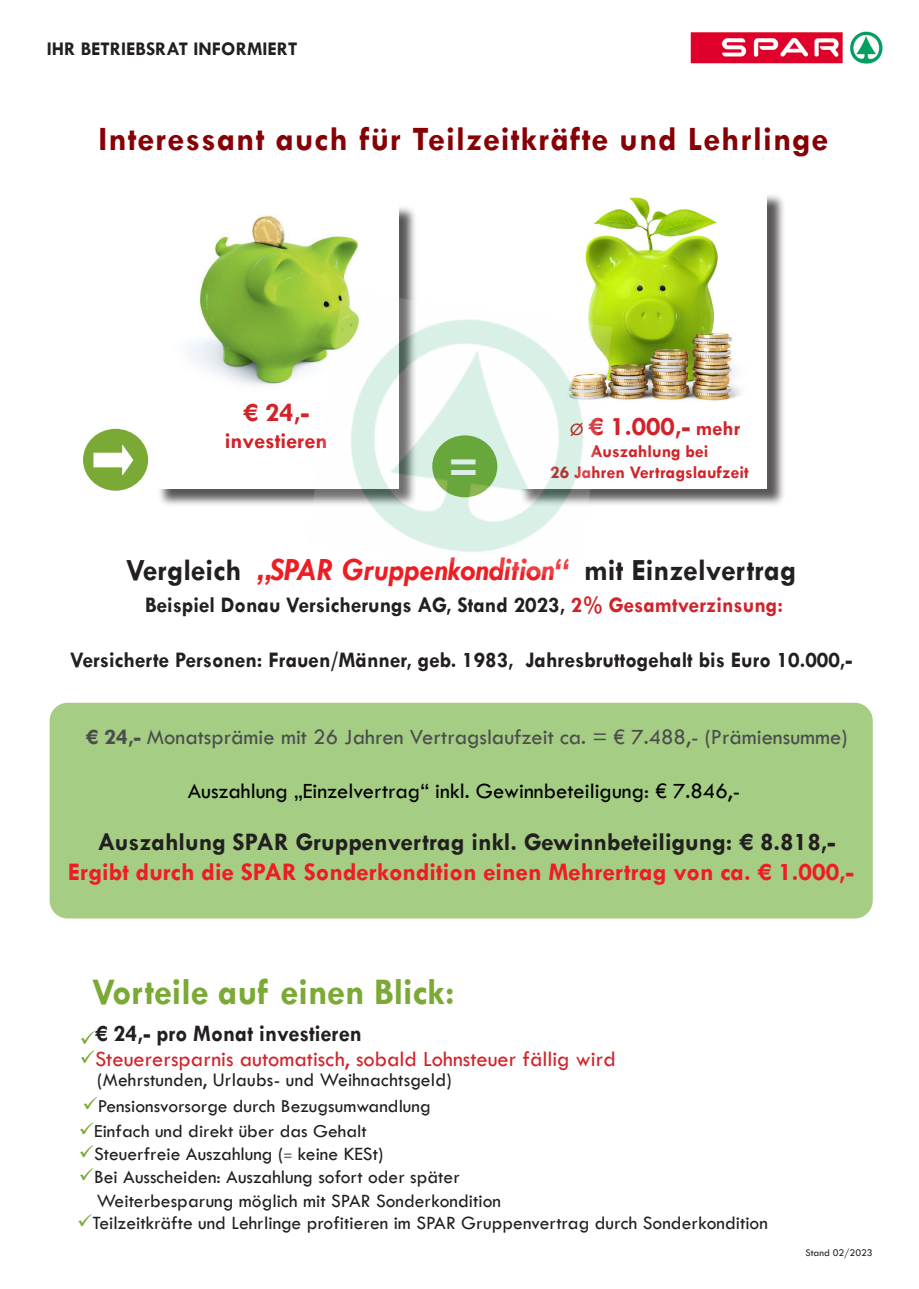
<style>
.page{position:relative;width:919px;height:1289px;background:#fff}
.page>*{position:absolute;margin:0;border:0;box-sizing:border-box;transform-origin:0 0}
.t1{font:700 45px "Tw Cen";color:#fff}
.t2{font:700 37.95px "Tw Cen";color:#7aa935}
.t3{font:700 34.5px "Tw Cen";letter-spacing:.03em;color:#860106}
.t4{font:700 31.05px "Tw Cen";color:#231f20}
.t5{font:700 27px "Tw Cen";color:#d1232a}
.t6{font:700 25.5px/30.6px "Tw Cen";color:#ee1d23;text-align:center}
.t7{font:700 23.85px "Tw Cen";color:#231f20;scale:.94 1}
.t8{font:22.5px "Tw Cen";color:#4b4c4d}
.t9{font:22.5px "Tw Cen";color:#000}
.t10{font:22.5px "Tw Cen";color:#d1232a}
.t11{font:700 22.5px "Tw Cen";color:#d1232a}
.t12{font:700 22.35px "Tw Cen";color:#231f20}
.t13{font:19.95px "Tw Cen";letter-spacing:.01em;color:#231f20}
.t14{font:19.5px "Tw Cen";color:#231f20}
.t15{font:700 19.5px "Tw Cen";color:#231f20}
.t16{font:18.9px "Tw Cen";color:#231f20}
.t17{font:700 18px "Tw Cen";color:#d1232a}
.t18{font:10.5px "Tw Cen";color:#231f20}
.s1{font-weight:400;font-size:18px}
.s2{font-size:21px}
.s3{font-style:italic;font-size:32.85px;color:#ee1d23}
.s4{color:#d1232a}
.s5{font-weight:700}
.s6{color:#231f20}
.s7{color:#7aa935}
.s8{font-size:13.5px}
</style>
<div class="page">
<img style="left:690px;top:31px;width:193px;height:33px">
<div style="left:50px;top:702px;width:822px;height:216px;background:#a5cd84;border-radius:18px"></div>
<div style="left:157px;top:205px;width:260px;height:302px;background:#231f20;opacity:.75"></div>
<div style="left:155px;top:203px;width:244px;height:285px;background:#fff"></div>
<div style="left:520px;top:193px;width:265px;height:313px;background:#231f20;opacity:.75"></div>
<div style="left:517px;top:191px;width:249px;height:297px;background:#fff"></div>
<img style="left:585px;top:197px;width:156px;height:204px">
<img style="left:187px;top:215px;width:171px;height:171px">
<div style="left:83px;top:429px;width:65px;height:61px;background:#7aa935;border-radius:50%"></div>
<svg style="left:93px;top:445px;width:41px;height:31px"></svg>
<img style="left:307px;top:290px;width:305px;height:263px">
<p class="t15" style="left:47px;top:37px;width:252px">IHR BETRIEBSRAT INFORMIERT</p>
<p class="t3" style="left:98px;top:118px;width:731px">Interessant auch für Teilzeitkräfte und Lehrlinge</p>
<p class="t5" style="left:243px;top:396px;width:68px">€ 24,-</p>
<p class="t11" style="left:225px;top:427px;width:104px">investieren</p>
<p class="t5" style="left:569px;top:410px;width:172px"><span class="s1">Ø</span> € 1.000,- <span class="s2">mehr</span></p>
<p class="t17" style="left:590px;top:440px;width:119px">Auszahlung bei</p>
<p class="t1" style="left:448px;top:440px;width:32px">=</p>
<p class="t17" style="left:550px;top:462px;width:200px">26 Jahren Vertragslaufzeit</p>
<p class="t4" style="left:126px;top:551px;width:672px">Vergleich <span class="s3">„SPAR Gruppenkondition“</span> mit Einzelvertrag</p>
<p class="t12" style="left:145px;top:591px;width:639px">Beispiel Donau Versicherungs AG, Stand 2023, <span class="s4">2% Gesamtverzinsung:</span></p>
<p class="t12" style="left:70px;top:646px;width:783px">Versicherte Personen: Frauen/Männer, geb. 1983, Jahresbruttogehalt bis Euro 10.000,-</p>
<p class="t8" style="left:86px;top:723px;width:763px"><span class="s5">€ 24,-</span> Monatsprämie mit 26 Jahren Vertragslaufzeit ca. = € 7.488,- (Prämiensumme)</p>
<p class="t9" style="left:188px;top:777px;width:554px">Auszahlung „Einzelvertrag“ inkl. Gewinnbeteiligung: € 7.846,-</p>
<p class="t6" style="left:68px;top:825px;width:787px"><span class="s6">Auszahlung SPAR Gruppenvertrag inkl. Gewinnbeteiligung: € 8.818,-<br></span>Ergibt durch die SPAR Sonderkondition einen Mehrertrag von ca. € 1.000,-</p>
<p class="t2" style="left:92px;top:969px;width:364px">Vorteile auf einen Blick:</p>
<p class="t7" style="left:80px;top:1019px;width:301px"><span class="s7">✓</span>€ 24,- pro Monat investieren</p>
<p class="t10" style="left:80px;top:1045px;width:537px"><span class="s7">✓</span>Steuerersparnis automatisch, sobald Lohnsteuer fällig wird</p>
<p class="t13" style="left:97px;top:1067px;width:356px">(Mehrstunden, Urlaubs- und Weihnachtsgeld)</p>
<p class="t16" style="left:82px;top:1094px;width:350px"><span class="s7">✓</span>Pensionsvorsorge durch Bezugsumwandlung</p>
<p class="t16" style="left:79px;top:1119px;width:289px"><span class="s7">✓</span>Einfach und direkt über das Gehalt</p>
<p class="t14" style="left:79px;top:1142px;width:306px"><span class="s7">✓</span>Steuerfreie Auszahlung (<span class="s8">=</span> keine KESt)</p>
<p class="t14" style="left:79px;top:1165px;width:382px"><span class="s7">✓</span>Bei Ausscheiden: Auszahlung sofort oder später</p>
<p class="t14" style="left:97px;top:1188px;width:406px">Weiterbesparung möglich mit SPAR Sonderkondition</p>
<p class="t14" style="left:77px;top:1211px;width:692px"><span class="s7">✓</span>Teilzeitkräfte und Lehrlinge profitieren im SPAR Gruppenvertrag durch Sonderkondition</p>
<p class="t18" style="left:805px;top:1246px;width:69px">Stand 02/2023</p>
</div>
